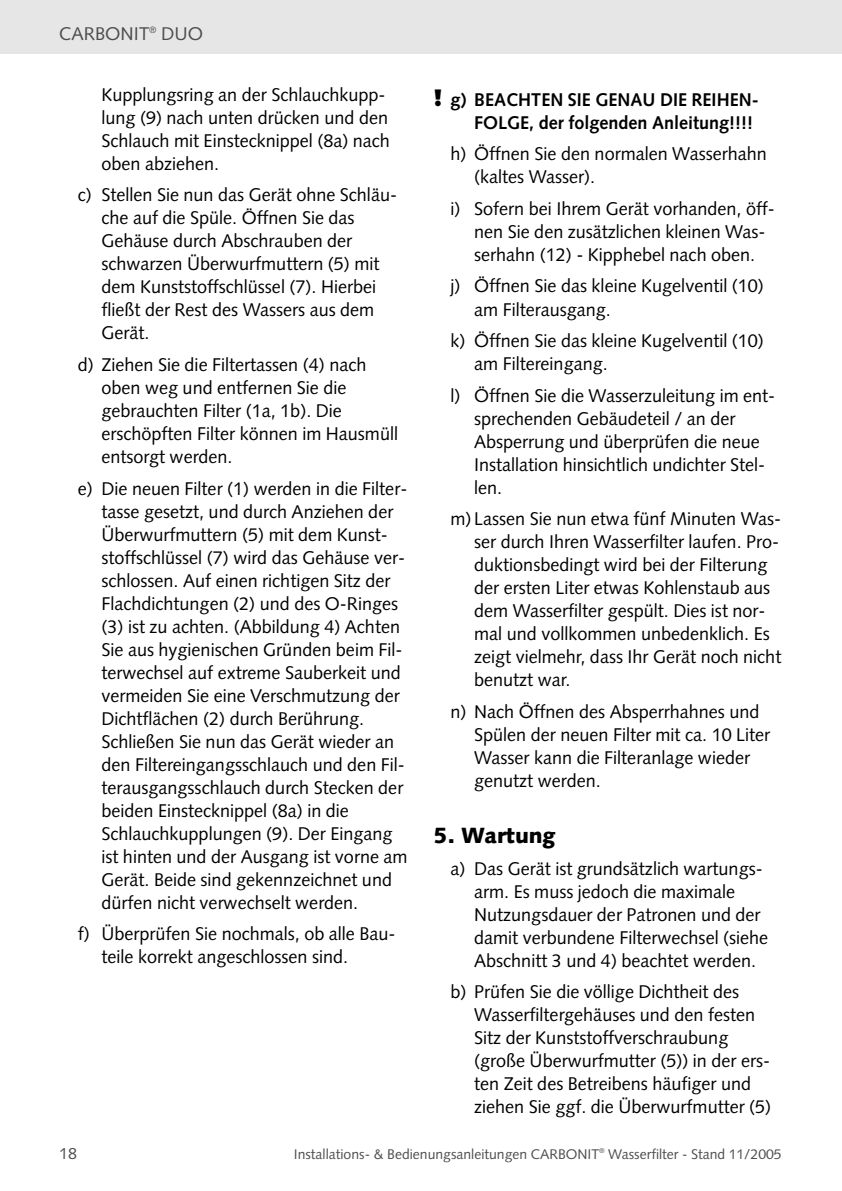
<style>
.page{position:relative;width:842px;height:1191px;background:#fff}
.page>*{position:absolute;margin:0;border:0;box-sizing:border-box;transform-origin:0 0}
.t1{font:900 22px "Syntax";color:#000}
.t2{font:18.4px/23px "Syntax";color:#000}
.t3{font:700 18.4px/23px "Syntax";color:#000}
.t4{font:18.4px "Syntax";color:#4d4d4d}
.t5{font:16px "Syntax";color:#4d4d4d}
.t6{font:14px "Syntax";color:#4d4d4d}
.s1{font-family:"Dax";font-weight:900;font-size:24px}
</style>
<div class="page">
<div style="left:0;top:0;width:842px;height:54px;background:#e6e6e6"></div>
<p class="t4" style="left:59px;top:26px;width:145px">CARBONIT<sup>®</sup> DUO</p>
<p class="t2" style="left:101px;top:85px;width:290px">Kupplungsring an der Schlauchkupp&shy;lung (9) nach unten drücken und den<br>Schlauch mit Einstecknippel (8a) nach oben abziehen.</p>
<p class="t2" style="left:101px;top:185px;width:297px;text-indent:-24px">c) Stellen Sie nun das Gerät ohne Schläu&shy;che auf die Spüle. Öffnen Sie das<br>Gehäuse durch Abschrauben der schwarzen Überwurfmuttern (5) mit dem Kunststoffschlüssel (7). Hierbei fließt der Rest des Wassers aus dem<br>Gerät.</p>
<p class="t2" style="left:101px;top:355px;width:298px;text-indent:-24px">d) Ziehen Sie die Filtertassen (4) nach oben weg und entfernen Sie die gebrauchten Filter (1a, 1b). Die erschöpften Filter können im Hausmüll entsorgt werden.</p>
<p class="t2" style="left:101px;top:478px;width:308px;text-indent:-24px">e) Die neuen Filter (1) werden in die Filter&shy;tasse gesetzt, und durch Anziehen der Überwurfmuttern (5) mit dem Kunst&shy;stoffschlüssel (7) wird das Gehäuse ver&shy;schlossen. Auf einen richtigen Sitz der Flachdichtungen (2) und des O-Ringes (3) ist zu achten. (Abbildung 4) Achten Sie aus hygienischen Gründen beim Fil&shy;terwechsel auf extreme Sauberkeit und vermeiden Sie eine Verschmutzung der Dichtflächen (2) durch Berührung.<br>Schließen Sie nun das Gerät wieder an den Filtereingangsschlauch und den Fil&shy;terausgangsschlauch durch Stecken der beiden Einstecknippel (8a) in die Schlauchkupplungen (9). Der Eingang ist hinten und der Ausgang ist vorne am Gerät. Beide sind gekennzeichnet und dürfen nicht verwechselt werden.</p>
<p class="t2" style="left:101px;top:924px;width:296px;text-indent:-24px">f) Überprüfen Sie nochmals, ob alle Bau&shy;teile korrekt angeschlossen sind.</p>
<p class="t3" style="left:474px;top:90px;width:286px;text-indent:-41px"><span class="s1">!</span> g) BEACHTEN SIE GENAU DIE REIHEN-<br>FOLGE, der folgenden Anleitung!!!!</p>
<p class="t2" style="left:474px;top:144px;width:294px;text-indent:-24px">h) Öffnen Sie den normalen Wasserhahn (kaltes Wasser).</p>
<p class="t2" style="left:474px;top:199px;width:302px;text-indent:-24px">i) Sofern bei Ihrem Gerät vorhanden, öff&shy;nen Sie den zusätzlichen kleinen Was&shy;serhahn (12) - Kipphebel nach oben.</p>
<p class="t2" style="left:474px;top:276px;width:291px;text-indent:-24px">j) Öffnen Sie das kleine Kugelventil (10) am Filterausgang.</p>
<p class="t2" style="left:474px;top:331px;width:291px;text-indent:-24px">k) Öffnen Sie das kleine Kugelventil (10) am Filtereingang.</p>
<p class="t2" style="left:474px;top:385px;width:303px;text-indent:-24px">l) Öffnen Sie die Wasserzuleitung im ent&shy;sprechenden Gebäudeteil / an der<br>Absperrung und überprüfen die neue<br>Installation hinsichtlich undichter Stel&shy;len.</p>
<p class="t2" style="left:474px;top:509px;width:309px;text-indent:-24px">m) Lassen Sie nun etwa fünf Minuten Was&shy;ser durch Ihren Wasserfilter laufen. Pro&shy;duktionsbedingt wird bei der Filterung der ersten Liter etwas Kohlenstaub aus dem Wasserfilter gespült. Dies ist nor&shy;mal und vollkommen unbedenklich. Es zeigt vielmehr, dass Ihr Gerät noch nicht benutzt war.</p>
<p class="t2" style="left:474px;top:701px;width:298px;text-indent:-24px">n) Nach Öffnen des Absperrhahnes und<br>Spülen der neuen Filter mit ca. 10 Liter<br>Wasser kann die Filteranlage wieder genutzt werden.</p>
<p class="t1" style="left:433px;top:826px;width:123px">5. Wartung</p>
<p class="t2" style="left:474px;top:858px;width:296px;text-indent:-24px">a) Das Gerät ist grundsätzlich wartungs&shy;arm. Es muss jedoch die maximale Nutzungsdauer der Patronen und der damit verbundene Filterwechsel (siehe Abschnitt 3 und 4) beachtet werden.</p>
<p class="t2" style="left:474px;top:982px;width:299px;text-indent:-24px">b) Prüfen Sie die völlige Dichtheit des Wasserfiltergehäuses und den festen Sitz der Kunststoffverschraubung (große Überwurfmutter (5)) in der ers&shy;ten Zeit des Betreibens häufiger und ziehen Sie ggf. die Überwurfmutter (5)</p>
<p class="t5" style="left:59px;top:1146px;width:19px">18</p>
<p class="t6" style="left:294px;top:1148px;width:489px">Installations- &amp; Bedienungsanleitungen CARBONIT<sup>®</sup> Wasserfilter - Stand 11/2005</p>
</div>
